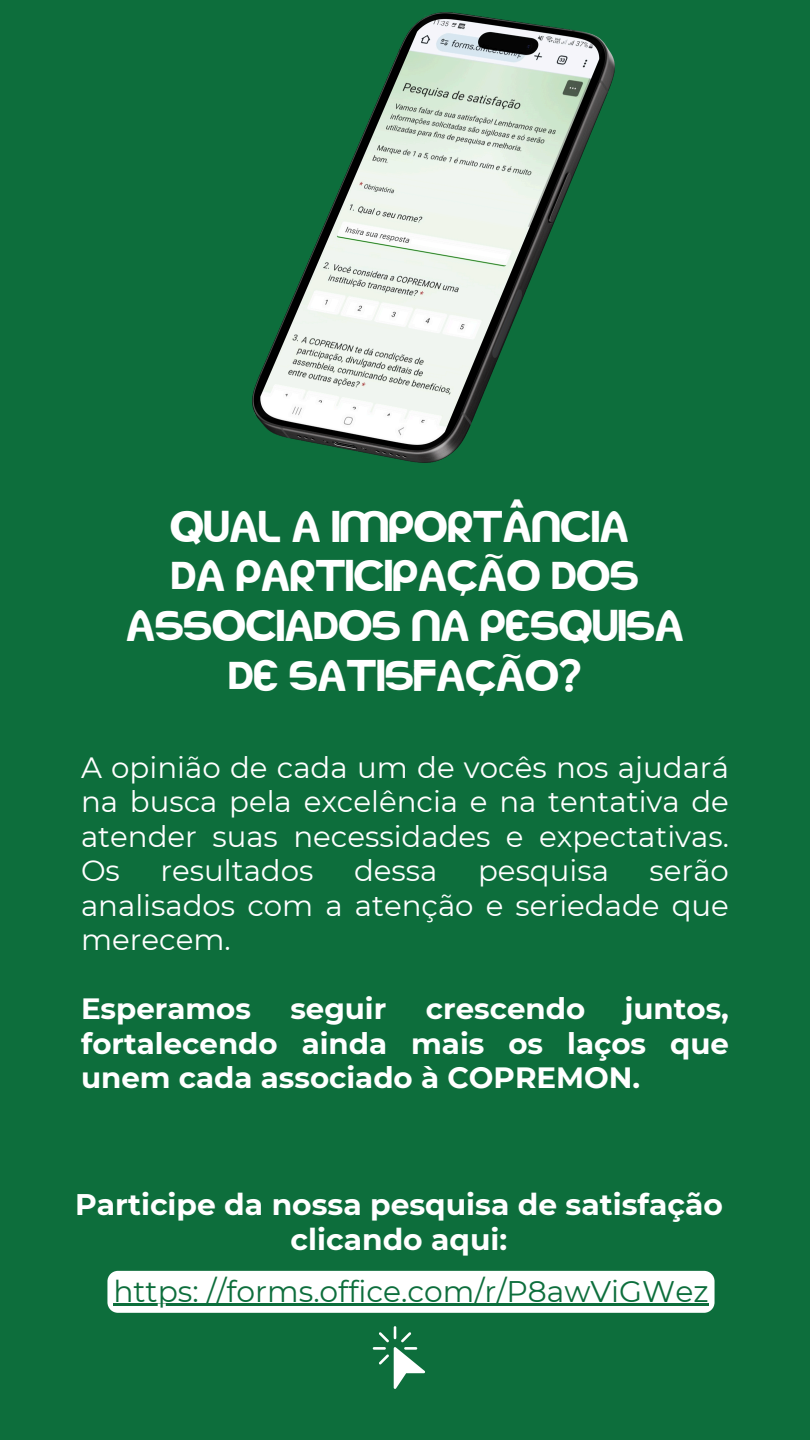
<style>
.page{position:relative;width:810px;height:1440px;background:#0d6e3c}
.page>*{position:absolute;margin:0;border:0;box-sizing:border-box;transform-origin:0 0}
.t1{font:44.4px/49.7px "kodakku";color:#fff;text-align:center}
.t2{font:36px "kodakku";color:#fff}
.t3{font:36px "Noto Sans";color:#fff}
.t4{font:700 29.8px "Montserrat";color:#fff}
.t5{font:29.8px "Montserrat";color:#0d6e3c}
.t6{font:29.3px/34.5px "Montserrat";color:#fff;text-align:justify}
.t7{font:700 29.3px/34.5px "Montserrat";color:#fff;text-align:justify}
</style>
<div class="page">
<svg style="left:373px;top:1326px;width:52px;height:63px"></svg>
<div style="left:107px;top:1271px;width:608px;height:42px;background:#fff"></div>
<hr style="left:113px;top:1304px;width:596px;height:2px;background:#0d6e3c">
<img style="left:252px;top:13px;width:363px;height:449px">
<p class="t2" style="left:510px;top:494px;width:16px">^</p>
<h1 class="t1" style="left:126px;top:503px;width:559px">QUAL A IMPORTANCIA<br>DA PARTICIPACAO DOS<br>ASSOCIADOS NA PESQUISA<br>DE SATISFACAO?</h1>
<p class="t3" style="left:484px;top:531px;width:22px">~</p>
<p class="t2" style="left:460px;top:563px;width:9px">,</p>
<p class="t3" style="left:502px;top:631px;width:22px">~</p>
<p class="t2" style="left:479px;top:662px;width:9px">,</p>
<p class="t6" style="left:81px;top:750px;width:650px">A opinião de cada um de vocês nos ajudará na busca pela excelência e na tentativa de atender suas necessidades e expectativas.<br>Os</p>
<p class="t6" style="left:160px;top:854px;width:155px">resultados</p>
<p class="t6" style="left:354px;top:854px;width:85px">dessa</p>
<p class="t6" style="left:478px;top:854px;width:132px">pesquisa</p>
<p class="t6" style="left:81px;top:854px;width:650px;text-indent:569px">serão analisados com a atenção e seriedade que merecem.</p>
<p class="t7" style="left:81px;top:992px;width:650px;text-indent:544px">juntos, fortalecendo ainda mais os laços que unem cada associado à COPREMON.</p>
<p class="t7" style="left:81px;top:992px;width:172px">Esperamos</p>
<p class="t7" style="left:290px;top:992px;width:98px">seguir</p>
<p class="t7" style="left:426px;top:992px;width:161px">crescendo</p>
<p class="t4" style="left:75px;top:1186px;width:649px">Participe da nossa pesquisa de satisfação</p>
<h2 class="t4" style="left:291px;top:1221px;width:218px">clicando aqui:</h2>
<p class="t5" style="left:113px;top:1273px;width:597px">https: //forms.office.com/r/P8awViGWez</p>
</div>
